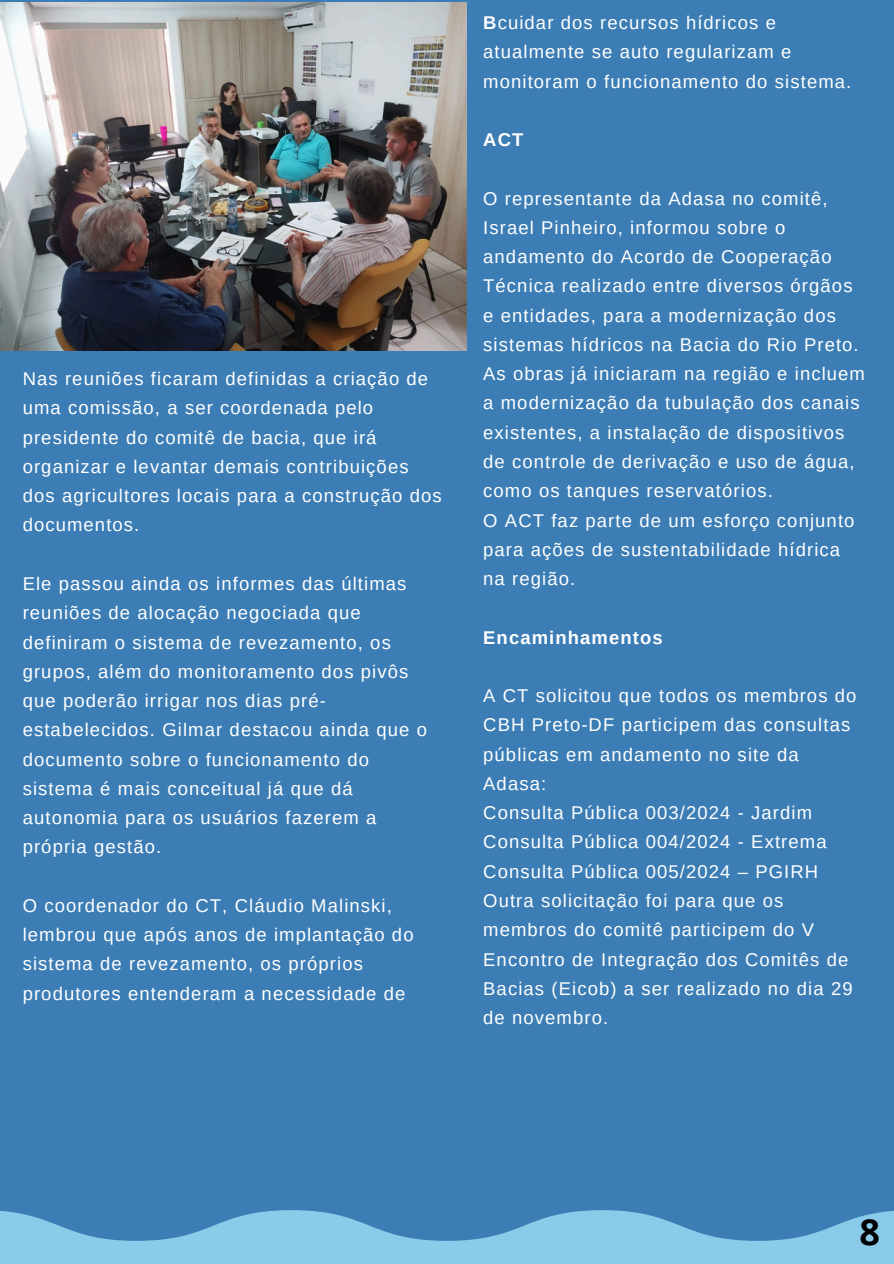
<style>
.page{position:relative;width:894px;height:1264px;background:#fff}
.page>*{position:absolute;margin:0;border:0;box-sizing:border-box;transform-origin:0 0}
.t1{font:700 36px "Open Sans";color:#000}
.t2{font:18.45px/29.2px "Arimo";letter-spacing:.06em;color:#fff}
.t3{font:700 18.45px "Arimo";letter-spacing:.06em;color:#fff}
.s1{font-weight:700}
</style>
<div class="page">
<div style="left:0;top:0;width:893px;height:12px;background:#3b7db4"></div>
<div style="left:0;top:12px;width:893px;height:1251px;background:#3b7db4"></div>
<img style="left:0;top:2px;width:466px;height:349px">
<svg style="left:0;top:1210px;width:893px;height:53px;fill:#8acbe9"></svg>
<p class="t2" style="left:23px;top:364px;width:420px">Nas reuniões ficaram definidas a criação de uma comissão, a ser coordenada pelo presidente do comitê de bacia, que irá organizar e levantar demais contribuições dos agricultores locais para a construção dos documentos.</p>
<p class="t2" style="left:23px;top:569px;width:406px">Ele passou ainda os informes das últimas reuniões de alocação negociada que definiram o sistema de revezamento, os grupos, além do monitoramento dos pivôs que poderão irrigar nos dias pré&shy;estabelecidos. Gilmar destacou ainda que o documento sobre o funcionamento do sistema é mais conceitual já que dá autonomia para os usuários fazerem a própria gestão.</p>
<p class="t2" style="left:23px;top:890px;width:392px">O coordenador do CT, Cláudio Malinski, lembrou que após anos de implantação do sistema de revezamento, os próprios produtores entenderam a necessidade de</p>
<p class="t2" style="left:483px;top:8px;width:369px"><span class="s1">B</span>cuidar dos recursos hídricos e atualmente se auto regularizam e monitoram o funcionamento do sistema.</p>
<p class="t3" style="left:483px;top:129px;width:42px">ACT</p>
<p class="t2" style="left:483px;top:184px;width:383px">O representante da Adasa no comitê, Israel Pinheiro, informou sobre o andamento do Acordo de Cooperação Técnica realizado entre diversos órgãos e entidades, para a modernização dos sistemas hídricos na Bacia do Rio Preto.<br>As obras já iniciaram na região e incluem a modernização da tubulação dos canais existentes, a instalação de dispositivos de controle de derivação e uso de água, como os tanques reservatórios.</p>
<p class="t2" style="left:483px;top:505px;width:372px">O ACT faz parte de um esforço conjunto para ações de sustentabilidade hídrica na região.</p>
<h1 class="t3" style="left:483px;top:627px;width:181px">Encaminhamentos</h1>
<p class="t2" style="left:483px;top:681px;width:375px">A CT solicitou que todos os membros do<br>CBH Preto-DF participem das consultas públicas em andamento no site da<br>Adasa:</p>
<p class="t2" style="left:483px;top:798px;width:330px">Consulta Pública 003/2024 - Jardim</p>
<h2 class="t2" style="left:483px;top:827px;width:345px">Consulta Pública 004/2024 - Extrema</h2>
<p class="t2" style="left:483px;top:856px;width:336px">Consulta Pública 005/2024 – PGIRH</p>
<p class="t2" style="left:483px;top:886px;width:371px">Outra solicitação foi para que os membros do comitê participem do V<br>Encontro de Integração dos Comitês de<br>Bacias (Eicob) a ser realizado no dia 29 de novembro.</p>
<p class="t1" style="left:859px;top:1206px;width:22px">8</p>
</div>
